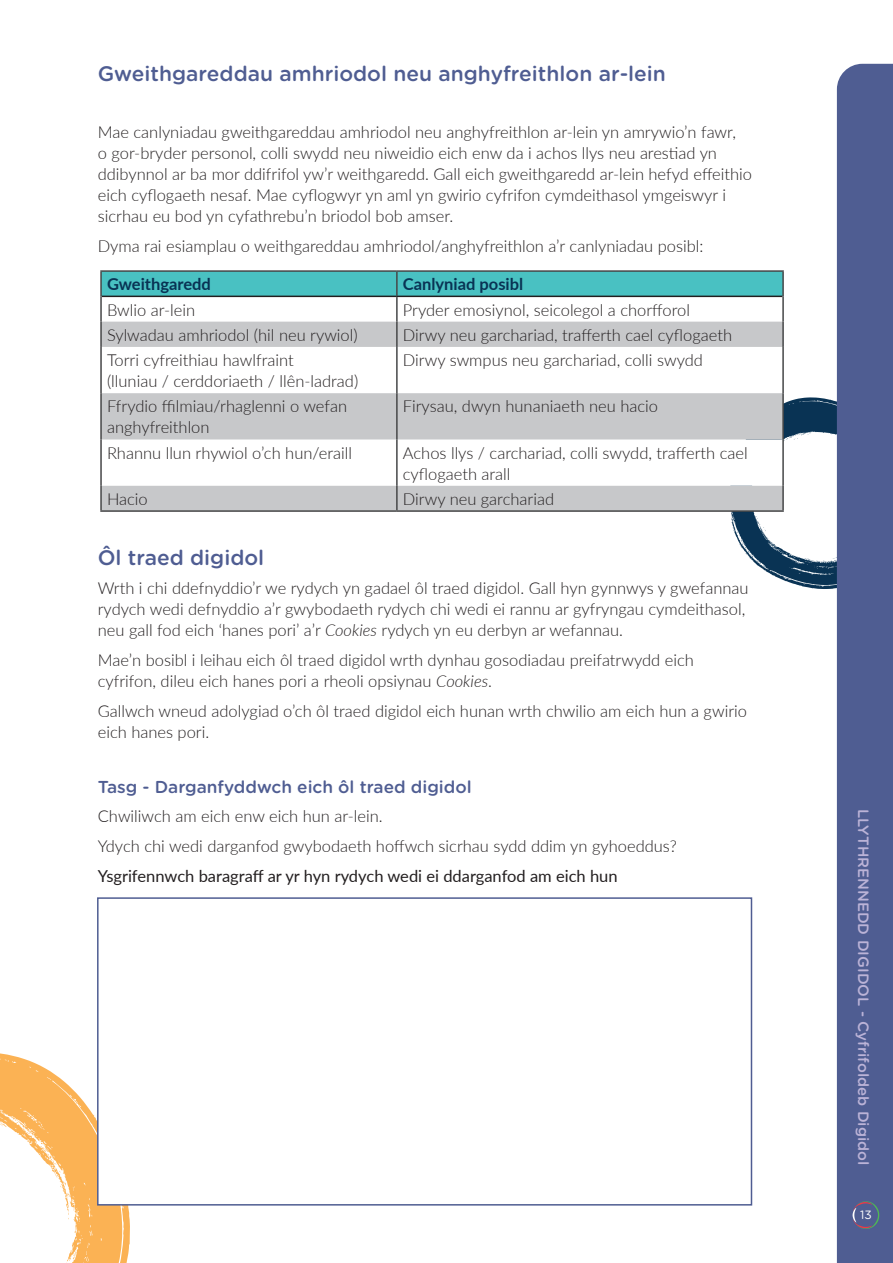
<style>
.page{position:relative;width:893px;height:1263px;background:#fff}
.page>*{position:absolute;margin:0;border:0;box-sizing:border-box;transform-origin:0 0}
.Hwb_-_Is-deitl_1{font:500 21px "Gotham Rounded";color:#4f5d92}
.Hwb_-_teitl_Ymarfer{font:500 17.25px "Gotham Rounded";color:#4f5d92}
.Hwb_-_Body_-_black{font:300 16.5px/21px "Lato";color:#231f20}
.Hwb_-_Body_-_black-2{font:16.5px "Lato";color:#231f20}
.Hwb_-_Body_-_black-3{font:700 16.5px "Lato";color:#093354}
.t1{font:500 15px "Gotham Rounded";color:#bbb3d7}
.t2{font:12px "Gotham Rounded";color:#fff}
.s1{font-style:italic}
</style>
<div class="page">
<svg style="left:0;top:1053px;width:131px;height:210px"></svg>
<div style="left:97px;top:897px;width:655px;height:308px;background:#fff;border:2px solid #4f5d92"></div>
<div style="left:102px;top:272px;width:680px;height:24px;background:#49c1c2"></div>
<svg style="left:102px;top:297px;width:680px;height:25px"></svg>
<svg style="left:102px;top:322px;width:680px;height:75px"></svg>
<svg style="left:102px;top:397px;width:735px;height:192px"></svg>
<hr style="left:396px;top:272px;width:2px;height:24px;background:#464748">
<hr style="left:100px;top:296px;width:2px;height:26px;background:#464748">
<hr style="left:396px;top:297px;width:2px;height:25px;background:#464748">
<hr style="left:782px;top:296px;width:2px;height:26px;background:#464748">
<hr style="left:100px;top:322px;width:2px;height:25px;background:#464748">
<hr style="left:396px;top:322px;width:2px;height:25px;background:#464748">
<hr style="left:782px;top:322px;width:2px;height:25px;background:#464748">
<hr style="left:100px;top:347px;width:2px;height:46px;background:#464748">
<hr style="left:396px;top:347px;width:2px;height:46px;background:#464748">
<hr style="left:782px;top:347px;width:2px;height:46px;background:#464748">
<hr style="left:100px;top:393px;width:2px;height:46px;background:#464748">
<hr style="left:396px;top:393px;width:2px;height:46px;background:#464748">
<hr style="left:782px;top:393px;width:2px;height:46px;background:#464748">
<hr style="left:100px;top:270px;width:297px;height:2px;background:#464748">
<hr style="left:100px;top:272px;width:2px;height:24px;background:#464748">
<hr style="left:397px;top:270px;width:387px;height:2px;background:#464748">
<hr style="left:782px;top:272px;width:2px;height:24px;background:#464748">
<hr style="left:102px;top:296px;width:295px;height:1px;background:#231f20">
<hr style="left:397px;top:296px;width:385px;height:1px;background:#231f20">
<hr style="left:100px;top:439px;width:2px;height:47px;background:#464748">
<hr style="left:396px;top:439px;width:2px;height:47px;background:#464748">
<hr style="left:782px;top:439px;width:2px;height:47px;background:#464748">
<hr style="left:100px;top:486px;width:2px;height:24px;background:#464748">
<hr style="left:396px;top:486px;width:2px;height:24px;background:#464748">
<hr style="left:782px;top:486px;width:2px;height:24px;background:#464748">
<hr style="left:100px;top:510px;width:297px;height:2px;background:#464748">
<hr style="left:397px;top:510px;width:387px;height:2px;background:#464748">
<div style="left:837px;top:64px;width:56px;height:1199px;background:#4f5d92"></div>
<svg style="left:852px;top:1201px;width:27px;height:28px"></svg>
<p class="Hwb_-_Is-deitl_1" style="left:98px;top:58px;width:570px">Gweithgareddau amhriodol neu anghyfreithlon ar-lein</p>
<p class="Hwb_-_Body_-_black" style="left:98px;top:121px;width:656px">Mae canlyniadau gweithgareddau amhriodol neu anghyfreithlon ar-lein yn amrywio’n fawr,<br>o gor-bryder personol, colli swydd neu niweidio eich enw da i achos llys neu arestiad yn ddibynnol ar ba mor ddifrifol yw’r weithgaredd. Gall eich gweithgaredd ar-lein hefyd effeithio eich cyflogaeth nesaf. Mae cyflogwyr yn aml yn gwirio cyfrifon cymdeithasol ymgeiswyr i sicrhau eu bod yn cyfathrebu’n briodol bob amser.</p>
<p class="Hwb_-_Body_-_black" style="left:98px;top:235px;width:607px">Dyma rai esiamplau o weithgareddau amhriodol/anghyfreithlon a’r canlyniadau posibl:</p>
<p class="Hwb_-_Body_-_black-3" style="left:107px;top:272px;width:105px">Gweithgaredd</p>
<p class="Hwb_-_Body_-_black-3" style="left:403px;top:272px;width:122px">Canlyniad posibl</p>
<p class="Hwb_-_Body_-_black" style="left:107px;top:299px;width:90px">Bwlio ar-lein</p>
<p class="Hwb_-_Body_-_black" style="left:403px;top:299px;width:289px">Pryder emosiynol, seicolegol a chorfforol</p>
<p class="Hwb_-_Body_-_black" style="left:107px;top:324px;width:252px">Sylwadau amhriodol (hil neu rywiol)</p>
<p class="Hwb_-_Body_-_black" style="left:403px;top:324px;width:331px">Dirwy neu garchariad, trafferth cael cyflogaeth</p>
<p class="Hwb_-_Body_-_black" style="left:107px;top:349px;width:253px">Torri cyfreithiau hawlfraint<br>(lluniau / cerddoriaeth / llên-ladrad)</p>
<p class="Hwb_-_Body_-_black" style="left:403px;top:349px;width:302px">Dirwy swmpus neu garchariad, colli swydd</p>
<p class="Hwb_-_Body_-_black" style="left:107px;top:395px;width:242px">Ffrydio ffilmiau/rhaglenni o wefan anghyfreithlon</p>
<p class="Hwb_-_Body_-_black" style="left:403px;top:395px;width:257px">Firysau, dwyn hunaniaeth neu hacio</p>
<p class="Hwb_-_Body_-_black" style="left:107px;top:442px;width:247px">Rhannu llun rhywiol o’ch hun/eraill</p>
<p class="Hwb_-_Body_-_black" style="left:403px;top:442px;width:346px">Achos llys / carchariad, colli swydd, trafferth cael cyflogaeth arall</p>
<p class="Hwb_-_Body_-_black" style="left:107px;top:488px;width:42px">Hacio</p>
<p class="Hwb_-_Body_-_black" style="left:403px;top:488px;width:153px">Dirwy neu garchariad</p>
<p class="Hwb_-_Is-deitl_1" style="left:98px;top:543px;width:168px">Ôl traed digidol</p>
<p class="Hwb_-_Body_-_black" style="left:98px;top:577px;width:652px">Wrth i chi ddefnyddio’r we rydych yn gadael ôl traed digidol. Gall hyn gynnwys y gwefannau rydych wedi defnyddio a’r gwybodaeth rydych chi wedi ei rannu ar gyfryngau cymdeithasol, neu gall fod eich ‘hanes pori’ a’r <span class="s1">Cookies</span> rydych yn eu derbyn ar wefannau.</p>
<p class="Hwb_-_Body_-_black" style="left:98px;top:649px;width:598px">Mae’n bosibl i leihau eich ôl traed digidol wrth dynhau gosodiadau preifatrwydd eich cyfrifon, dileu eich hanes pori a rheoli opsiynau <span class="s1">Cookies</span>.</p>
<p class="Hwb_-_Body_-_black" style="left:98px;top:700px;width:651px">Gallwch wneud adolygiad o’ch ôl traed digidol eich hunan wrth chwilio am eich hun a gwirio eich hanes pori.</p>
<p class="Hwb_-_teitl_Ymarfer" style="left:98px;top:775px;width:375px">Tasg - Darganfyddwch eich ôl traed digidol</p>
<p class="Hwb_-_Body_-_black" style="left:98px;top:804px;width:286px">Chwiliwch am eich enw eich hun ar-lein.</p>
<p class="Hwb_-_Body_-_black" style="left:98px;top:834px;width:581px">Ydych chi wedi darganfod gwybodaeth hoffwch sicrhau sydd ddim yn gyhoeddus?</p>
<p class="Hwb_-_Body_-_black-2" style="left:98px;top:864px;width:521px">Ysgrifennwch baragraff ar yr hyn rydych wedi ei ddarganfod am eich hun</p>
<p class="t1" style="left:874px;top:809px;width:358px;rotate:90deg">LLYTHRENNEDD DIGIDOL - Cyfrifoldeb Digidol</p>
<p class="t2" style="left:860px;top:1206px;width:13px">13</p>
</div>
